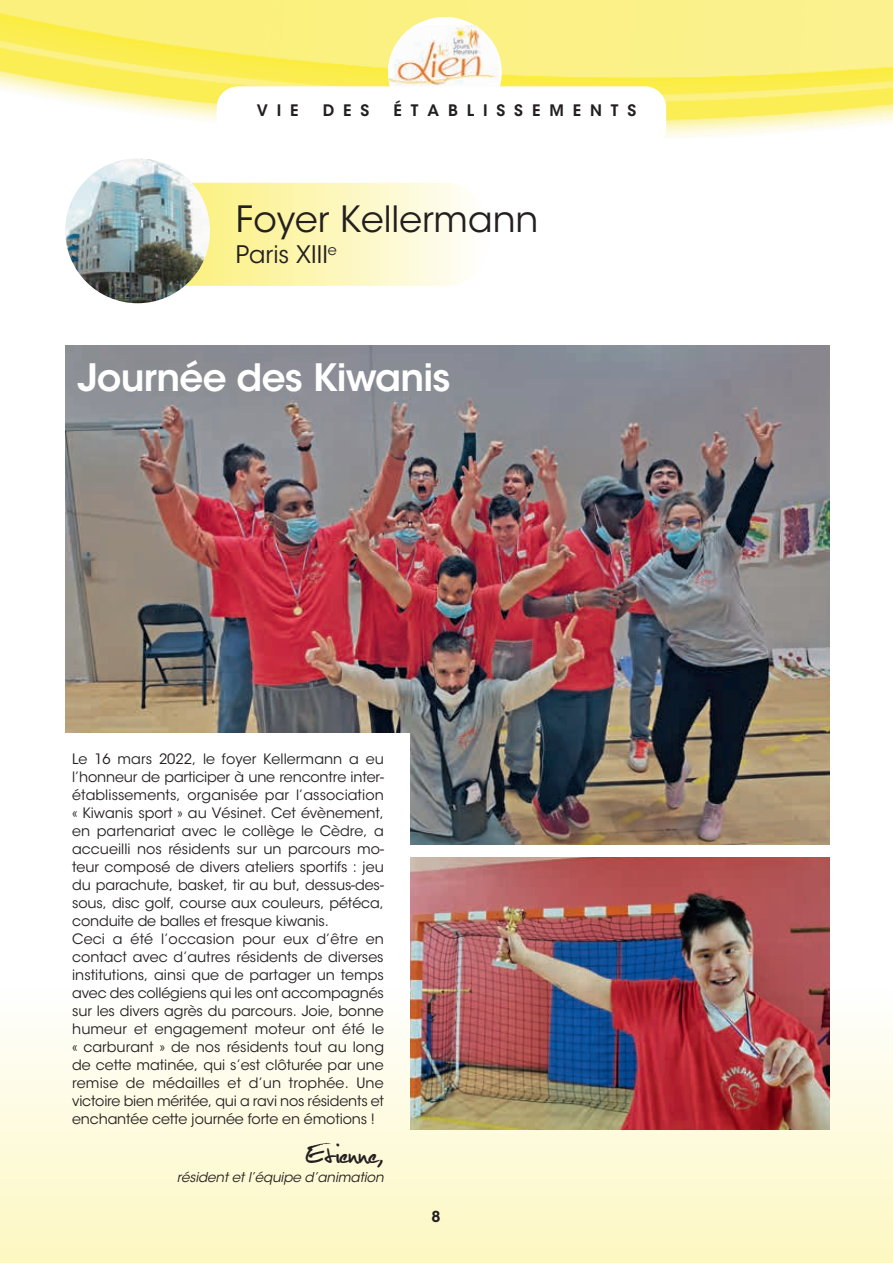
<style>
.page{position:relative;width:893px;height:1263px;background:#fff}
.page>*{position:absolute;margin:0;border:0;box-sizing:border-box;transform-origin:0 0}
.t1{font:600 37.5px "ITC Avant Garde Std";letter-spacing:-.02em;color:#fff}
.t2{font:37.5px "Christopherhand";letter-spacing:-.01em;color:#231f20}
.t3{font:36px "ITC Avant Garde Std";color:#231f20}
.t4{font:24px "ITC Avant Garde Std";color:#231f20}
.t5{font:600 15.75px "ITC Avant Garde Std";letter-spacing:.565em;color:#231f20}
.t6{font:600 15px "ITC Avant Garde Std";color:#231f20}
.t7{font:14.25px/18px "ITC Avant Garde Std";letter-spacing:-.01em;color:#231f20;text-align:justify}
.t8{font:italic 13.5px "ITC Avant Garde Std";letter-spacing:-.01em;color:#231f20}
</style>
<div class="page">
<div style="left:0;top:892px;width:893px;height:371px;background:linear-gradient(to bottom,#fff,#fdf8c5)"></div>
<img style="left:0;top:0;width:893px;height:138px">
<div style="left:388px;top:17px;width:114px;height:111px;background:#fff;border-radius:50%"></div>
<img style="left:388px;top:25px;width:111px;height:61px">
<div style="left:217px;top:86px;width:449px;height:64px;background:#fff;border-radius:21px"></div>
<svg style="left:83px;top:183px;width:385px;height:103px;background:#fcf7bc"></svg>
<img style="left:65px;top:158px;width:145px;height:145px;border-radius:72px">
<img style="left:65px;top:345px;width:764px;height:500px">
<div style="left:57px;top:733px;width:353px;height:306px;background:#fff"></div>
<img style="left:410px;top:858px;width:419px;height:272px">
<p class="t5" style="left:257px;top:100px;width:43px">VIE</p>
<p class="t5" style="left:323px;top:100px;width:48px">DES</p>
<p class="t5" style="left:394px;top:100px;width:244px">ÉTABLISSEMENTS</p>
<p class="t3" style="left:236px;top:197px;width:304px">Foyer Kellermann</p>
<p class="t4" style="left:236px;top:240px;width:102px">Paris XIII<sup>e</sup></p>
<p class="t1" style="left:78px;top:354px;width:374px">Journée des Kiwanis</p>
<p class="t7" style="left:72px;top:749px;width:313px">Le 16 mars 2022, le foyer Kellermann a eu l’honneur de participer à une rencontre inter&shy;établissements, organisée par l’association « Kiwanis sport » au Vésinet. Cet évènement, en partenariat avec le collège le Cèdre, a accueilli nos résidents sur un parcours mo&shy;teur composé de divers ateliers sportifs : jeu du parachute, basket, tir au but, dessus-des&shy;sous, disc golf, course aux couleurs, pétéca, conduite de balles et fresque kiwanis.</p>
<p class="t7" style="left:72px;top:929px;width:313px">Ceci a été l’occasion pour eux d’être en contact avec d’autres résidents de diverses institutions, ainsi que de partager un temps avec des collégiens qui les ont accompagnés sur les divers agrès du parcours. Joie, bonne humeur et engagement moteur ont été le « carburant » de nos résidents tout au long de cette matinée, qui s’est clôturée par une remise de médailles et d’un trophée. Une victoire bien méritée, qui a ravi nos résidents et enchantée cette journée forte en émotions !</p>
<p class="t2" style="left:306px;top:1137px;width:79px">Etienne,</p>
<p class="t8" style="left:177px;top:1169px;width:209px">résident et l’équipe d’animation</p>
<p class="t6" style="left:431px;top:1207px;width:11px">8</p>
</div>
